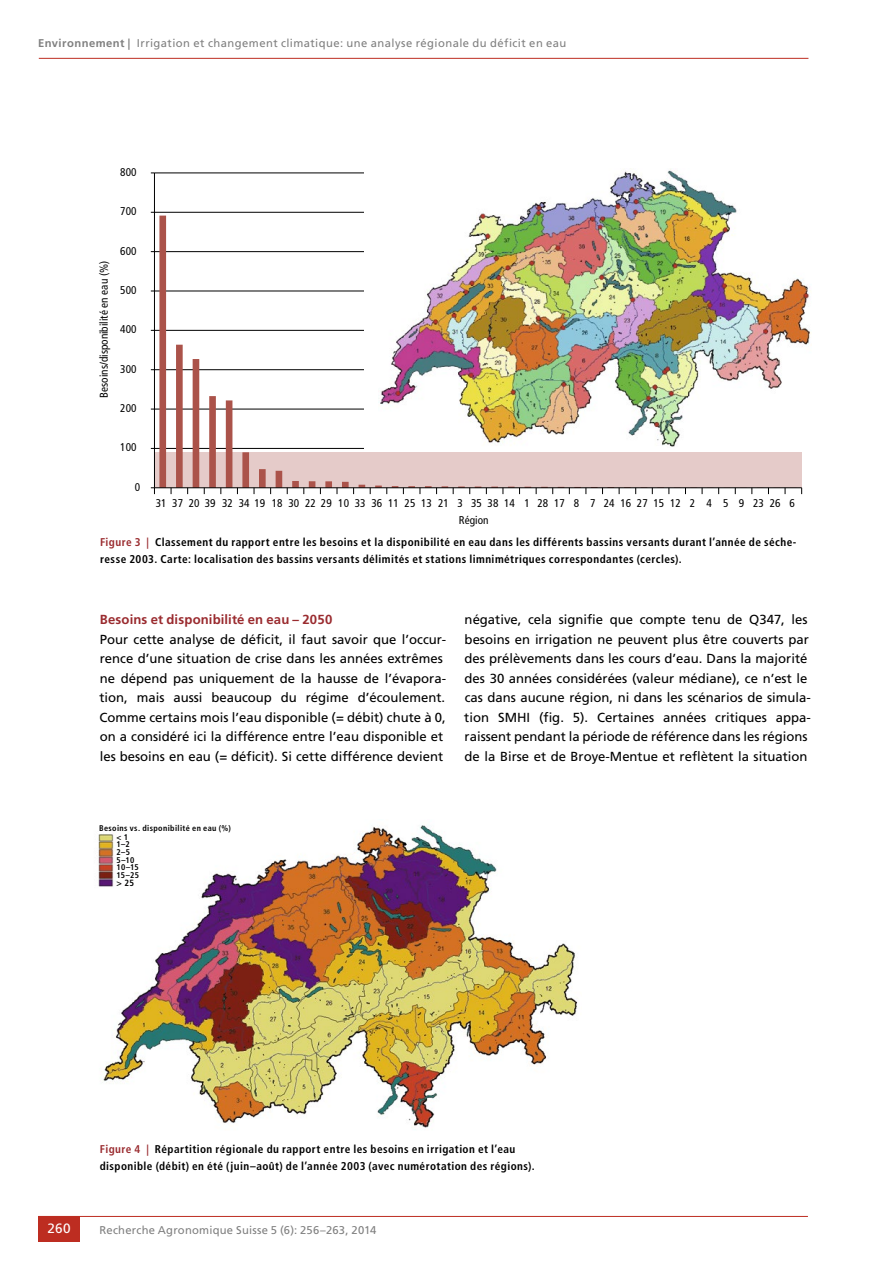
<style>
.page{position:relative;width:893px;height:1263px;background:#fff}
.page>*{position:absolute;margin:0;border:0;box-sizing:border-box;transform-origin:0 0}
.t1{font:13.5px "Frutiger LT Std";color:#fff}
.t2{font:13.2px/19.5px "Frutiger LT Std";color:#000}
.t3{font:700 13.2px "Frutiger LT Std";letter-spacing:.01em;color:#9a2b2f}
.t4{font:700 condensed 11.25px/16.5px "Frutiger LT Std";letter-spacing:.04em;color:#000}
.t5{font:condensed 11.25px "Frutiger LT Std";color:#000}
.t6{font:11.25px "Frutiger LT Std";letter-spacing:.035em;color:#808080}
.t7{font:700 condensed 9px "Frutiger LT Std";color:#000}
.t8{font:700 condensed 8.25px/7.8px "Frutiger LT Std";letter-spacing:.045em;color:#000}
.s1{font-weight:700}
.s2{color:#9a2b2f}
</style>
<div class="page">
<hr style="left:39px;top:58px;width:769px;height:1px;background:#bd2d21">
<hr style="left:38px;top:1216px;width:770px;height:1px;background:#bd2d21">
<div style="left:38px;top:1216px;width:42px;height:26px;background:#bd2d21"></div>
<img style="left:98px;top:825px;width:480px;height:305px">
<hr style="left:154px;top:448px;width:648px;height:1px;background:#000">
<hr style="left:154px;top:409px;width:648px;height:1px;background:#000">
<hr style="left:154px;top:369px;width:648px;height:1px;background:#000">
<hr style="left:154px;top:330px;width:648px;height:1px;background:#000">
<hr style="left:154px;top:291px;width:648px;height:1px;background:#000">
<hr style="left:154px;top:251px;width:648px;height:1px;background:#000">
<hr style="left:154px;top:212px;width:648px;height:1px;background:#000">
<hr style="left:154px;top:173px;width:648px;height:1px;background:#000">
<svg style="left:159px;top:216px;width:638px;height:271px"></svg>
<hr style="left:154px;top:173px;width:1px;height:315px;background:#000">
<hr style="left:154px;top:487px;width:648px;height:1px;background:#000">
<svg style="left:151px;top:487px;width:4px;height:7px"></svg>
<div style="left:364px;top:167px;width:448px;height:284px;background:#fff"></div>
<img style="left:378px;top:170px;width:433px;height:277px">
<p class="t6" style="left:38px;top:36px;width:530px"><span class="s1">Environnement |</span> Irrigation et changement climatique: une analyse régionale du déficit en eau</p>
<p class="t5" style="left:120px;top:165px;width:18px">800</p>
<p class="t5" style="left:120px;top:205px;width:18px">700</p>
<p class="t5" style="left:98px;top:398px;width:139px;rotate:-90deg">Besoins/disponibilité en eau (%)</p>
<p class="t5" style="left:120px;top:244px;width:18px">600</p>
<p class="t5" style="left:120px;top:283px;width:18px">500</p>
<p class="t5" style="left:120px;top:323px;width:18px">400</p>
<p class="t5" style="left:120px;top:362px;width:18px">300</p>
<p class="t5" style="left:120px;top:402px;width:18px">200</p>
<p class="t5" style="left:120px;top:441px;width:18px">100</p>
<p class="t5" style="left:135px;top:480px;width:7px">0</p>
<p class="t5" style="left:156px;top:496px;width:640px">31 37 20 39 32 34 19 18 30 22 29 10 33 36 11 25 13 21 3 35 38 14 1 28 17 8 7 24 16 27 15 12 2 4 5 9 23 26 6</p>
<p class="t5" style="left:459px;top:513px;width:31px">Région</p>
<p class="t4" style="left:100px;top:534px;width:698px"><span class="s2">Figure 3 |</span> Classement du rapport entre les besoins et la disponibilité en eau dans les différents bassins versants durant l’année de séche&shy;resse 2003. Carte: localisation des bassins versants délimités et stations limnimétriques correspondantes (cercles).</p>
<p class="t3" style="left:100px;top:612px;width:234px">Besoins et disponibilité en eau – 2050</p>
<p class="t2" style="left:99px;top:629px;width:348px">Pour cette analyse de déficit, il faut savoir que l’occur&shy;rence d’une situation de crise dans les années extrêmes ne dépend pas uniquement de la hausse de l’évapora&shy;tion, mais aussi beaucoup du régime d’écoulement.<br>Comme certains mois l’eau disponible (= débit) chute à 0, on a considéré ici la différence entre l’eau disponible et les besoins en eau (= déficit). Si cette différence devient</p>
<p class="t2" style="left:464px;top:610px;width:348px">négative, cela signifie que compte tenu de Q347, les besoins en irrigation ne peuvent plus être couverts par des prélèvements dans les cours d’eau. Dans la majorité des 30 années considérées (valeur médiane), ce n’est le cas dans aucune région, ni dans les scénarios de simula&shy;tion SMHI (fig. 5). Certaines années critiques appa&shy;raissent pendant la période de référence dans les régions de la Birse et de Broye-Mentue et reflètent la situation</p>
<p class="t8" style="left:117px;top:825px;width:116px;text-indent:-18px">Besoins vs. disponibilité en eau (%) &lt; 1<br>1–2<br>2–5<br>5–10<br>10–15<br>15–25</p>
<p class="t7" style="left:117px;top:877px;width:19px">&gt; 25</p>
<p class="t4" style="left:100px;top:1141px;width:437px"><span class="s2">Figure 4 |</span> Répartition régionale du rapport entre les besoins en irrigation et l’eau disponible (débit) en été (juin–août) de l’année 2003 (avec numérotation des régions).</p>
<p class="t1" style="left:47px;top:1221px;width:25px">260</p>
<p class="t6" style="left:99px;top:1223px;width:278px">Recherche Agronomique Suisse 5 (6): 256–263, 2014</p>
</div>
